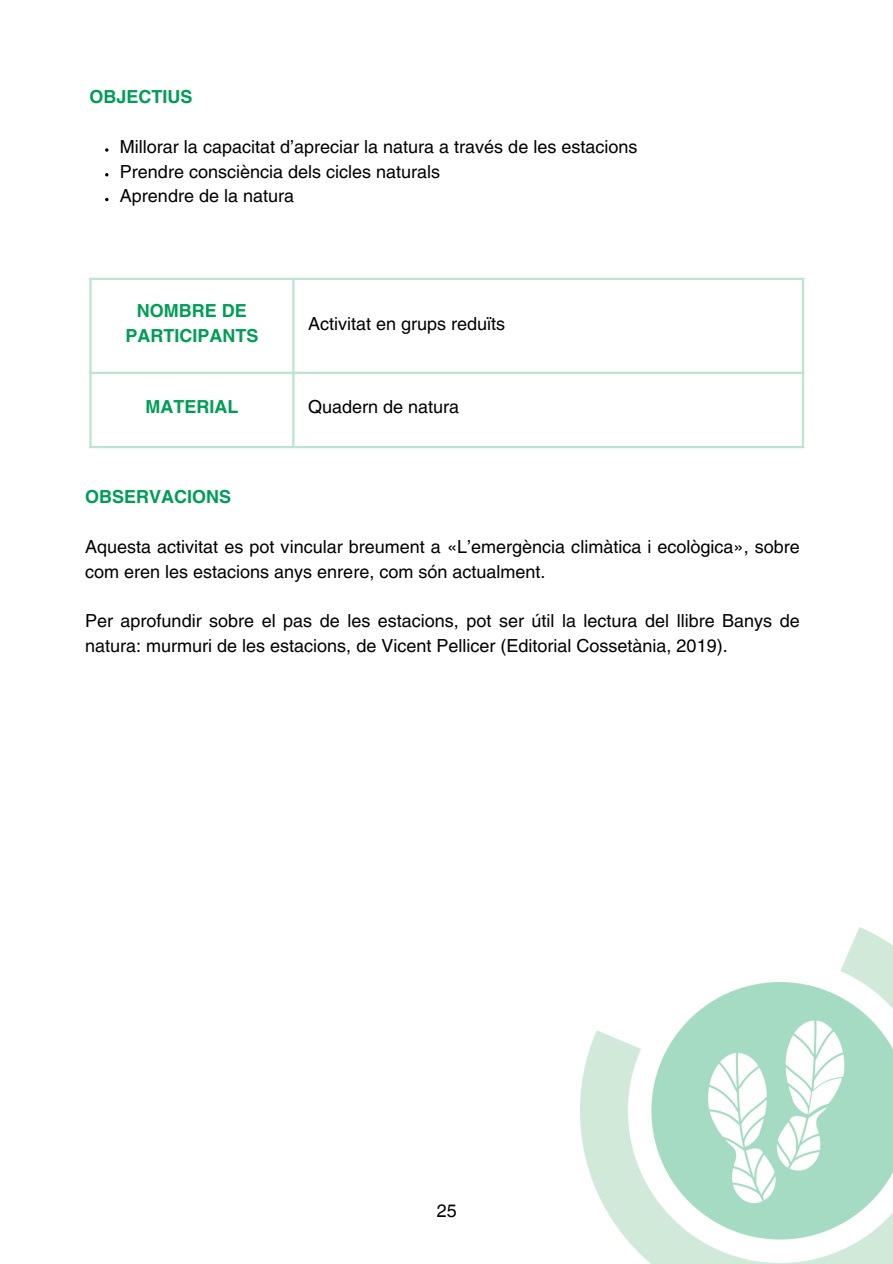
<style>
.page{position:relative;width:893px;height:1264px;background:#fff}
.page>*{position:absolute;margin:0;border:0;box-sizing:border-box;transform-origin:0 0}
.t1{font:18px/24.8px "Helvetica LT Pro";color:#000}
.t2{font:700 18px/24.8px "Helvetica LT Pro";color:#009d56;text-align:center}
.t3{font:18px "Helvetica World";color:#000}
</style>
<div class="page">
<svg style="left:105px;top:148px;width:3px;height:4px"></svg>
<svg style="left:92px;top:371px;width:200px;height:1px"></svg>
<hr style="left:89px;top:280px;width:3px;height:166px;background:#bbe4d1">
<hr style="left:292px;top:280px;width:2px;height:166px;background:#bbe4d1">
<hr style="left:801px;top:280px;width:3px;height:166px;background:#bbe4d1">
<hr style="left:89px;top:278px;width:715px;height:2px;background:#bbe4d1">
<hr style="left:89px;top:372px;width:715px;height:2px;background:#bbe4d1">
<hr style="left:89px;top:446px;width:715px;height:2px;background:#bbe4d1">
<img style="left:580px;top:927px;width:312px;height:336px">
<h1 class="t2" style="left:89px;top:86px;width:105px">OBJECTIUS</h1>
<p class="t1" style="left:120px;top:136px;width:519px">Millorar la capacitat d’apreciar la natura a través de les estacions</p>
<p class="t1" style="left:120px;top:161px;width:322px">Prendre consciència dels cicles naturals</p>
<p class="t1" style="left:120px;top:185px;width:176px">Aprendre de la natura</p>
<p class="t2" style="left:125px;top:300px;width:135px">NOMBRE DE<br>PARTICIPANTS</p>
<p class="t1" style="left:308px;top:312px;width:199px">Activitat en grups reduïts</p>
<p class="t2" style="left:145px;top:396px;width:94px">MATERIAL</p>
<p class="t1" style="left:308px;top:396px;width:153px">Quadern de natura</p>
<h1 class="t2" style="left:85px;top:486px;width:148px">OBSERVACIONS</h1>
<p class="t1" style="left:85px;top:536px;width:716px">Aquesta activitat es pot vincular breument a «L’emergència climàtica i ecològica», sobre com eren les estacions anys enrere, com són actualment.</p>
<p class="t1" style="left:85px;top:610px;width:716px">Per aprofundir sobre el pas de les estacions, pot ser útil la lectura del llibre Banys de natura: murmuri de les estacions, de Vicent Pellicer (Editorial Cossetània, 2019).</p>
<p class="t3" style="left:436px;top:1200px;width:22px">25</p>
</div>
